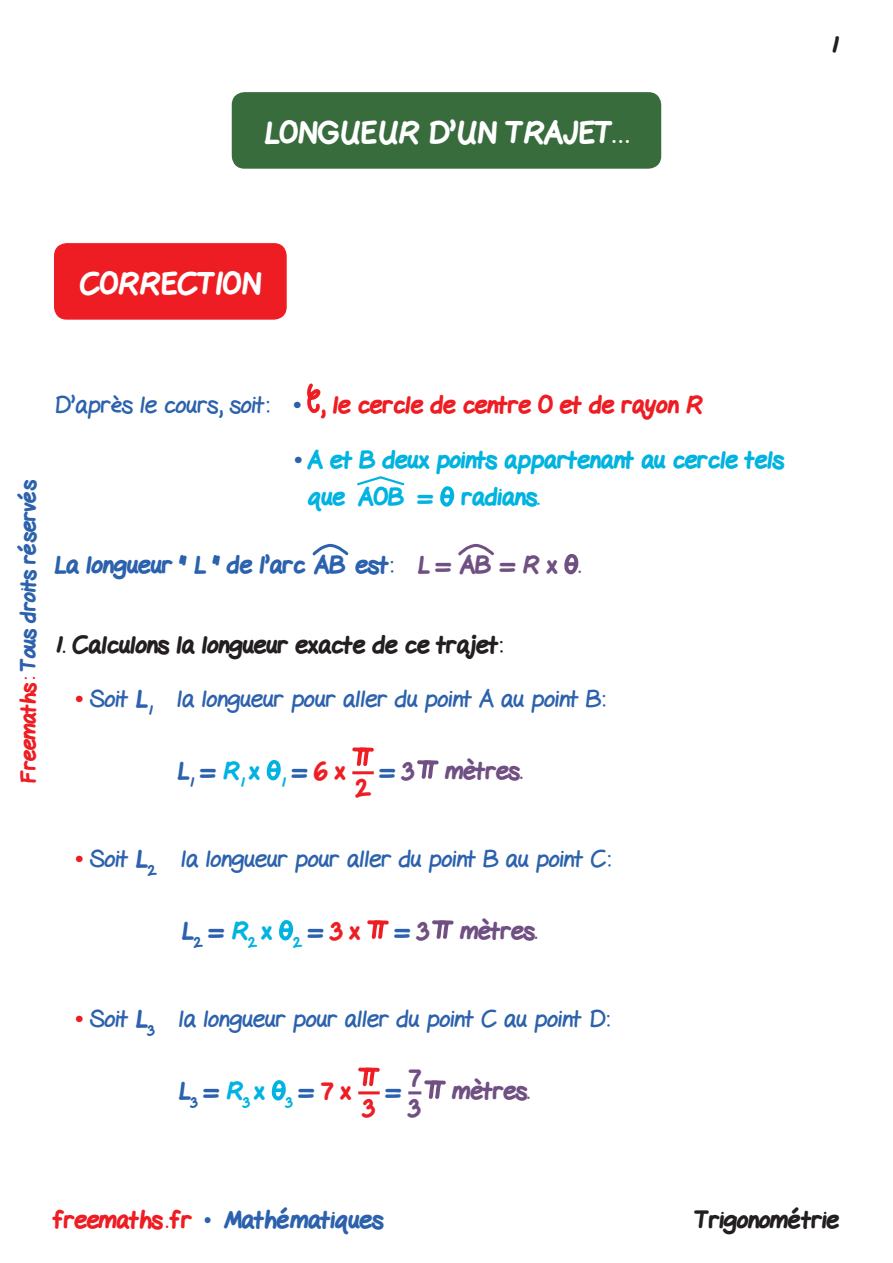
<style>
.page{position:relative;width:893px;height:1263px;background:#fff}
.page>*{position:absolute;margin:0;border:0;box-sizing:border-box;transform-origin:0 0}
.t1{font:800 30px "Gel Pen";color:#fff}
.Texte-Cor{font:24px "Gel Pen";color:#2c62ad}
.Texte-Cor-2{font:800 24px "Gel Pen";color:#2c62ad}
.Texte-Cor-3{font:800 24px/37.5px "Gel Pen";color:#00b3e0}
.Sous_titre-Cor{font:800 24px "Gel Pen";color:#231f20}
.Texte-Cor-4{font:800 24px "Gel Pen";color:#ee1d23}
.Texte-Cor-5{font:800 24px/30px "Gel Pen";color:#704f83}
.t2{font:800 21px "Gel Pen";letter-spacing:-.01em;color:#2c62ad}
.s1{color:#ee1d23}
.s2{font-weight:400;color:#2c62ad}
.s3{font-family:"Times New Roman";font-weight:700;color:#2c62ad}
.s4{color:#704f83}
.s5{font-family:"Times New Roman";font-weight:700;color:#ee1d23}
.s6{font-weight:800}
.s7{color:#00b3e0}
.s8{font-family:"Times New Roman";font-weight:400}
</style>
<div class="page">
<div style="left:54px;top:243px;width:233px;height:77px;background:#ee1d23;border-radius:13px"></div>
<svg style="left:307px;top:383px;width:14px;height:30px"></svg>
<svg style="left:357px;top:476px;width:48px;height:10px"></svg>
<svg style="left:440px;top:486px;width:15px;height:21px"></svg>
<svg style="left:312px;top:543px;width:37px;height:13px"></svg>
<svg style="left:458px;top:543px;width:36px;height:13px"></svg>
<svg style="left:564px;top:554px;width:15px;height:21px"></svg>
<svg style="left:266px;top:760px;width:15px;height:21px"></svg>
<hr style="left:352px;top:771px;width:22px;height:3px;background:#ee1d23">
<svg style="left:352px;top:747px;width:22px;height:19px"></svg>
<svg style="left:417px;top:760px;width:22px;height:19px"></svg>
<svg style="left:279px;top:920px;width:14px;height:21px"></svg>
<svg style="left:367px;top:920px;width:22px;height:19px"></svg>
<svg style="left:432px;top:920px;width:22px;height:19px"></svg>
<svg style="left:271px;top:1080px;width:15px;height:21px"></svg>
<hr style="left:358px;top:1091px;width:22px;height:3px;background:#ee1d23">
<svg style="left:358px;top:1067px;width:22px;height:20px"></svg>
<svg style="left:408px;top:1080px;width:38px;height:19px"></svg>
<div style="left:232px;top:92px;width:429px;height:77px;background:#386c3d;border-radius:13px"></div>
<p class="t1" style="left:264px;top:109px;width:366px">LONGUEUR D’UN TRAJET. . .</p>
<p class="Sous_titre-Cor" style="left:830px;top:25px;width:10px">1</p>
<p class="t1" style="left:80px;top:260px;width:183px">CORRECTION</p>
<p class="t2" style="left:11px;top:783px;width:305px;rotate:-90deg"><span class="s1">Freemaths:</span> Tous droits réservés</p>
<p class="Texte-Cor-4" style="left:54px;top:385px;width:650px"><span class="s2">D’après le cours, soit:</span> <span class="s3">•</span> , le cercle de centre O et de rayon R</p>
<p class="Texte-Cor-3" style="left:308px;top:438px;width:478px;text-indent:-14px"><span class="s3">•</span> A et B deux points appartenant au cercle tels que</p>
<p class="Texte-Cor-3" style="left:358px;top:476px;width:47px">AOB</p>
<p class="Texte-Cor-3" style="left:419px;top:476px;width:122px">= radians.</p>
<p class="Texte-Cor-2" style="left:54px;top:545px;width:528px">La longueur " L " de l’arc AB est: <span class="s4">L = AB = R x .</span></p>
<p class="Sous_titre-Cor" style="left:54px;top:625px;width:450px">1. Calculons la longueur exacte de ce trajet:</p>
<p class="Texte-Cor" style="left:75px;top:679px;width:532px"><span class="s5">•</span> Soit <span class="s6">L</span><sub>1</sub> la longueur pour aller du point A au point B:</p>
<p class="Texte-Cor-2" style="left:177px;top:751px;width:170px">L<sub>1</sub> = <span class="s7">R</span><sub>1</sub> <span class="s7">x</span> <sub>1</sub> = <span class="s1">6 x</span></p>
<p class="Texte-Cor-4" style="left:355px;top:768px;width:17px">2</p>
<p class="Texte-Cor-2" style="left:381px;top:751px;width:35px">= <span class="s4">3</span></p>
<p class="Texte-Cor-5" style="left:446px;top:753px;width:78px">mètres.</p>
<p class="Texte-Cor" style="left:75px;top:839px;width:537px"><span class="s5">•</span> Soit <span class="s6">L</span><sub>2</sub> la longueur pour aller du point B au point C:</p>
<p class="Texte-Cor-2" style="left:181px;top:911px;width:180px">L<sub>2</sub> = <span class="s7">R</span><sub>2</sub> <span class="s7">x</span> <sub>2</sub> = <span class="s1">3 x</span></p>
<p class="Texte-Cor-2" style="left:396px;top:911px;width:35px">= <span class="s4">3</span></p>
<p class="Texte-Cor-5" style="left:461px;top:913px;width:78px">mètres.</p>
<p class="Texte-Cor" style="left:75px;top:999px;width:536px"><span class="s5">•</span> Soit <span class="s6">L</span><sub>3</sub> la longueur pour aller du point C au point D:</p>
<p class="Texte-Cor-2" style="left:178px;top:1071px;width:174px">L<sub>3</sub> = <span class="s7">R</span><sub>3</sub> <span class="s7">x</span> <sub>3</sub> = <span class="s1">7 x</span></p>
<p class="Texte-Cor-4" style="left:363px;top:1088px;width:13px">3</p>
<p class="Texte-Cor-5" style="left:409px;top:1061px;width:14px">7<br>3</p>
<p class="Texte-Cor-5" style="left:453px;top:1073px;width:78px">mètres.</p>
<p class="Texte-Cor-2" style="left:387px;top:1071px;width:16px">=</p>
<p class="Texte-Cor-2" style="left:54px;top:1200px;width:331px"><span class="s1">freemaths . fr</span> <span class="s8">•</span> Mathématiques</p>
<p class="Sous_titre-Cor" style="left:695px;top:1200px;width:145px">Trigonométrie</p>
</div>
